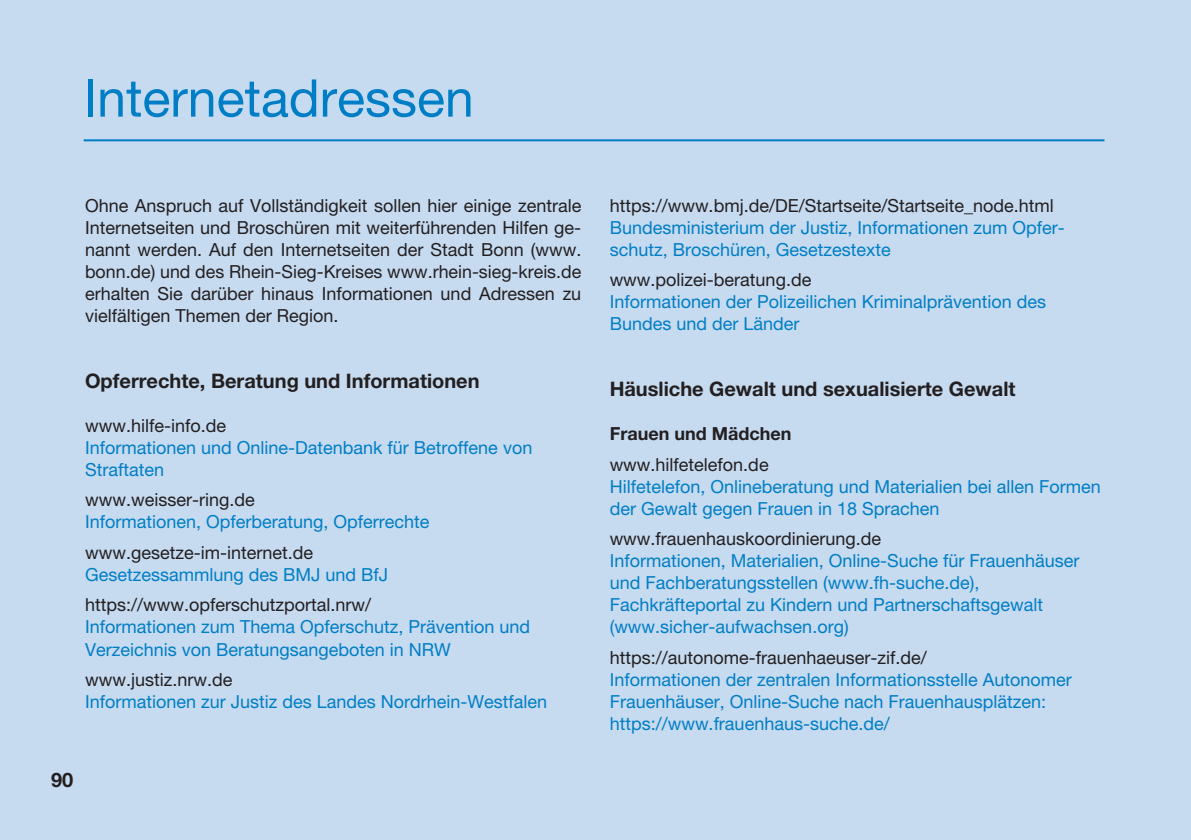
<style>
.page{position:relative;width:1191px;height:840px;background:#fff}
.page>*{position:absolute;margin:0;border:0;box-sizing:border-box;transform-origin:0 0}
.t1{font:52px "Helvetica Neue LT Pro";color:#007ec5}
.t2{font:700 20px "Helvetica Neue LT Pro";color:#231f20}
.t3{font:18px/22px "Helvetica Neue LT Pro";color:#007ec5}
.t4{font:18px/22px "Helvetica Neue LT Pro";color:#231f20;text-align:justify}
.t5{font:700 18px "Helvetica Neue LT Pro";color:#231f20}
</style>
<div class="page">
<div style="left:0;top:0;width:1191px;height:839px;background:#c6daf0"></div>
<hr style="left:84px;top:139px;width:1020px;height:2px;background:#007ec5">
<h1 class="t1" style="left:84px;top:67px;width:392px">Internetadressen</h1>
<p class="t4" style="left:85px;top:194px;width:498px">Ohne Anspruch auf Vollständigkeit sollen hier einige zentrale Internetseiten und Broschüren mit weiterführenden Hilfen ge&shy;nannt werden. Auf den Internetseiten der Stadt Bonn (www. bonn.de) und des Rhein-Sieg-Kreises www.rhein-sieg-kreis.de erhalten Sie darüber hinaus Informationen und Adressen zu vielfältigen Themen der Region.</p>
<p class="t2" style="left:85px;top:368px;width:396px">Opferrechte, Beratung und Informationen</p>
<p class="t4" style="left:85px;top:414px;width:142px">www.hilfe-info.de</p>
<p class="t3" style="left:85px;top:436px;width:449px">Informationen und Online-Datenbank für Betroffene von<br>Straftaten</p>
<p class="t4" style="left:85px;top:488px;width:171px">www.weisser-ring.de</p>
<p class="t3" style="left:85px;top:510px;width:346px">Informationen, Opferberatung, Opferrechte</p>
<p class="t4" style="left:85px;top:541px;width:229px">www.gesetze-im-internet.de</p>
<p class="t3" style="left:85px;top:563px;width:305px">Gesetzessammlung des BMJ und BfJ</p>
<p class="t4" style="left:85px;top:593px;width:287px">https://www.opferschutzportal.nrw/</p>
<p class="t3" style="left:85px;top:615px;width:447px">Informationen zum Thema Opferschutz, Prävention und<br>Verzeichnis von Beratungsangeboten in NRW</p>
<p class="t4" style="left:85px;top:668px;width:149px">www.justiz.nrw.de</p>
<p class="t3" style="left:85px;top:690px;width:464px">Informationen zur Justiz des Landes Nordrhein-Westfalen</p>
<p class="t2" style="left:51px;top:767px;width:24px">90</p>
<p class="t4" style="left:609px;top:194px;width:446px">https://www.bmj.de/DE/Startseite/Startseite_node.html</p>
<p class="t3" style="left:609px;top:216px;width:457px">Bundesministerium der Justiz, Informationen zum Opfer&shy;schutz, Broschüren, Gesetzestexte</p>
<p class="t4" style="left:609px;top:268px;width:203px">www.polizei-beratung.de</p>
<p class="t3" style="left:609px;top:290px;width:438px">Informationen der Polizeilichen Kriminalprävention des<br>Bundes und der Länder</p>
<p class="t2" style="left:609px;top:376px;width:407px">Häusliche Gewalt und sexualisierte Gewalt</p>
<p class="t5" style="left:609px;top:422px;width:183px">Frauen und Mädchen</p>
<p class="t4" style="left:609px;top:453px;width:160px">www.hilfetelefon.de</p>
<p class="t3" style="left:609px;top:475px;width:493px">Hilfetelefon, Onlineberatung und Materialien bei allen Formen der Gewalt gegen Frauen in 18 Sprachen</p>
<p class="t4" style="left:609px;top:527px;width:273px">www.frauenhauskoordinierung.de</p>
<p class="t3" style="left:609px;top:549px;width:471px">Informationen, Materialien, Online-Suche für Frauenhäuser und Fachberatungsstellen (www.fh-suche.de), Fachkräfteportal zu Kindern und Partnerschaftsgewalt (www.sicher-aufwachsen.org)</p>
<p class="t4" style="left:609px;top:646px;width:319px">https://autonome-frauenhaeuser-zif.de/</p>
<p class="t3" style="left:609px;top:668px;width:464px">Informationen der zentralen Informationsstelle Autonomer<br>Frauenhäuser, Online-Suche nach Frauenhausplätzen: https://www.frauenhaus-suche.de/</p>
</div>
